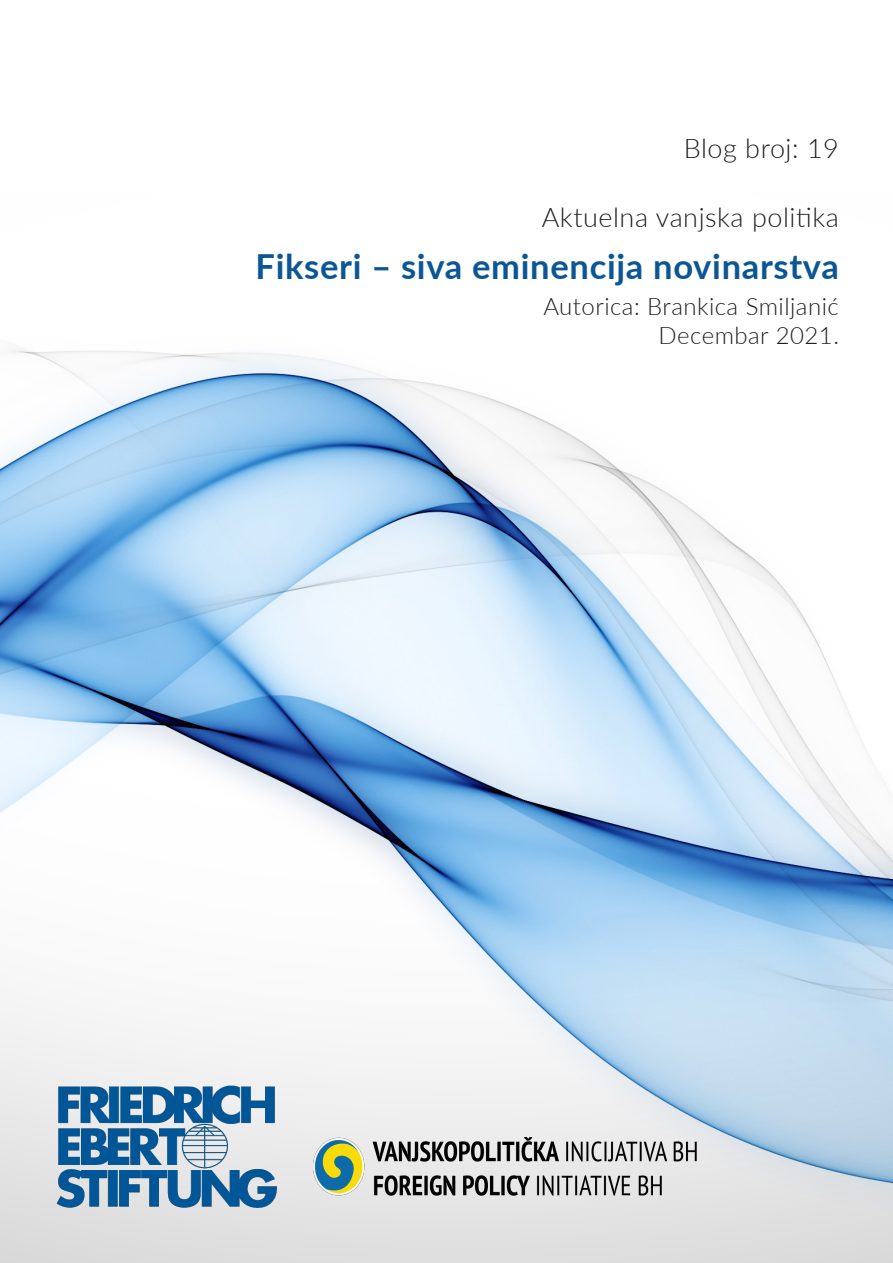
<style>
.page{position:relative;width:893px;height:1263px;background:#fff}
.page>*{position:absolute;margin:0;border:0;box-sizing:border-box;transform-origin:0 0}
.t1{font:700 34.5px "Lato";letter-spacing:.02em;color:#0b5795}
.t2{font:300 27px "Lato";letter-spacing:.02em;color:#231f20}
.t3{font:300 24px "Lato";letter-spacing:.02em;color:#231f20}
</style>
<div class="page">
<img style="left:0;top:350px;width:893px;height:913px">
<img style="left:313px;top:1137px;width:391px;height:70px">
<img style="left:54px;top:1084px;width:223px;height:125px">
<p class="t2" style="left:684px;top:130px;width:157px">Blog broj: 19</p>
<p class="t2" style="left:542px;top:198px;width:299px">Aktuelna vanjska politika</p>
<p class="t1" style="left:256px;top:241px;width:585px">Fikseri – siva eminencija novinarstva</p>
<p class="t3" style="left:543px;top:290px;width:297px">Autorica: Brankica Smiljanić</p>
<p class="t3" style="left:659px;top:319px;width:182px">Decembar 2021.</p>
</div>
